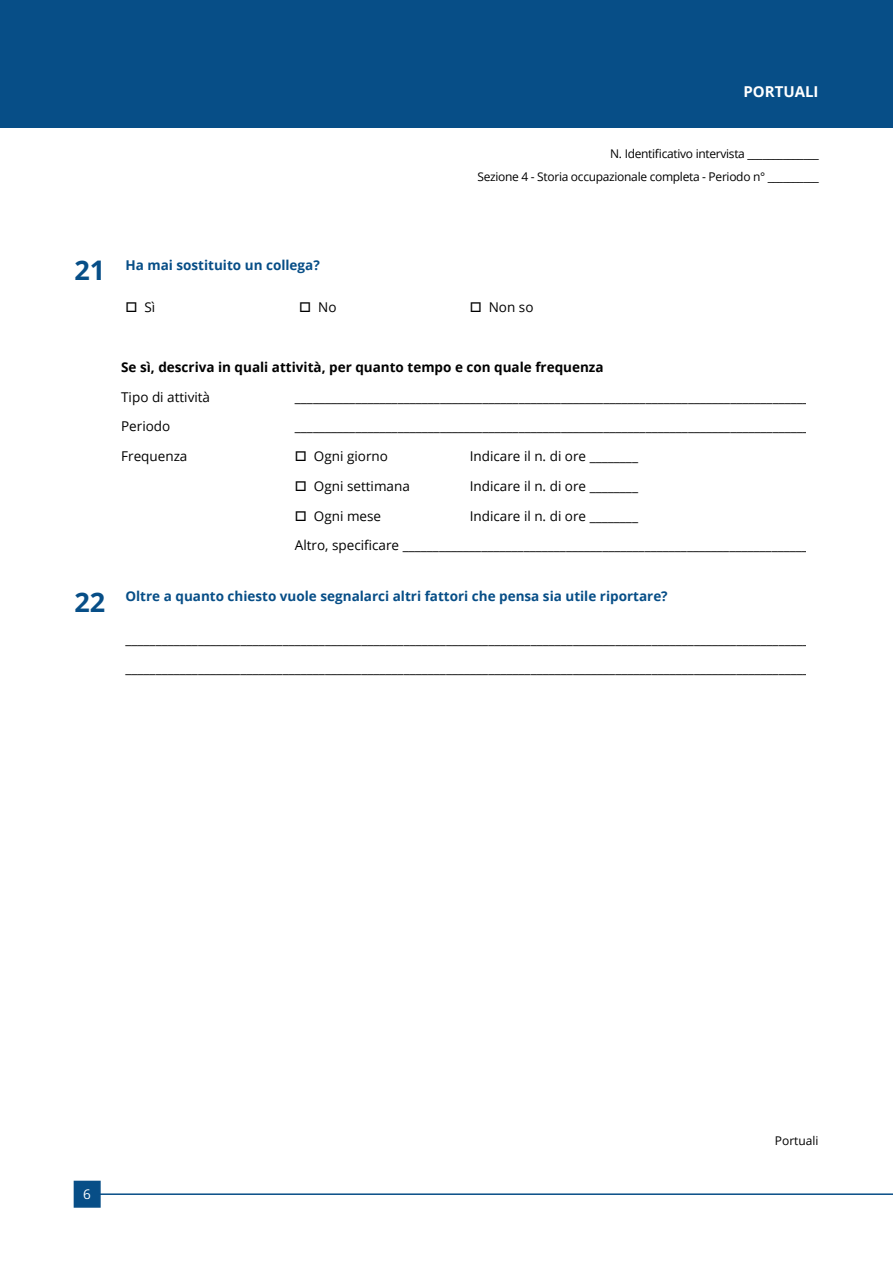
<style>
.page{position:relative;width:893px;height:1263px;background:#fff}
.page>*{position:absolute;margin:0;border:0;box-sizing:border-box;transform-origin:0 0}
.t1{font:700 15px "Open Sans";color:#fff}
.t2{font:13.5px/29px "Open Sans";color:#000}
.t3{font:700 13.5px "Open Sans";color:#074e87}
.t4{font:700 13.5px "Open Sans";color:#000}
.t5{font:13.5px "Open Sans";color:#fff}
.t6{font:12px/22.5px "Open Sans";letter-spacing:-.025em;color:#000;text-align:right}
.t7{font:12px "Open Sans";color:#000}
.s1{font-size:27px}
</style>
<div class="page">
<div style="left:0;top:0;width:893px;height:127px;background:#074e87"></div>
<hr style="left:91px;top:1193px;width:802px;height:2px;background:#074e87">
<div style="left:74px;top:1181px;width:27px;height:27px;background:#074e87;border:2px solid #074e87"></div>
<p class="t1" style="left:743px;top:80px;width:77px">PORTUALI</p>
<p class="t6" style="left:477px;top:142px;width:343px">N. Identificativo intervista ______________<br>Sezione 4 - Storia occupazionale completa - Periodo n° __________</p>
<p class="t3" style="left:74px;top:255px;width:247px"><span class="s1">21</span> Ha mai sostituito un collega?</p>
<p class="t2" style="left:125px;top:293px;width:31px">□ Sì</p>
<p class="t2" style="left:299px;top:293px;width:39px">□ No</p>
<p class="t2" style="left:470px;top:293px;width:65px">□ Non so</p>
<p class="t4" style="left:121px;top:357px;width:484px">Se sì, descriva in quali attività, per quanto tempo e con quale frequenza</p>
<p class="t2" style="left:121px;top:382px;width:90px">Tipo di attività</p>
<p class="t2" style="left:295px;top:382px;width:516px">_____________________________________________________________________________________</p>
<p class="t2" style="left:121px;top:412px;width:51px">Periodo</p>
<p class="t2" style="left:295px;top:412px;width:516px">_____________________________________________________________________________________</p>
<p class="t2" style="left:121px;top:441px;width:68px">Frequenza</p>
<p class="t2" style="left:295px;top:441px;width:95px">□ Ogni giorno</p>
<p class="t2" style="left:470px;top:441px;width:170px">Indicare il n. di ore ________</p>
<p class="t2" style="left:295px;top:471px;width:116px">□ Ogni settimana</p>
<p class="t2" style="left:470px;top:471px;width:170px">Indicare il n. di ore ________</p>
<p class="t2" style="left:295px;top:501px;width:88px">□ Ogni mese</p>
<p class="t2" style="left:470px;top:501px;width:170px">Indicare il n. di ore ________</p>
<p class="t2" style="left:295px;top:531px;width:515px">Altro, specificare ___________________________________________________________________</p>
<p class="t3" style="left:74px;top:587px;width:595px"><span class="s1">22</span> Oltre a quanto chiesto vuole segnalarci altri fattori che pensa sia utile riportare?</p>
<p class="t2" style="left:125px;top:624px;width:685px">_________________________________________________________________________________________________________________ _________________________________________________________________________________________________________________</p>
<p class="t5" style="left:83px;top:1185px;width:9px">6</p>
<p class="t7" style="left:775px;top:1132px;width:45px">Portuali</p>
</div>
